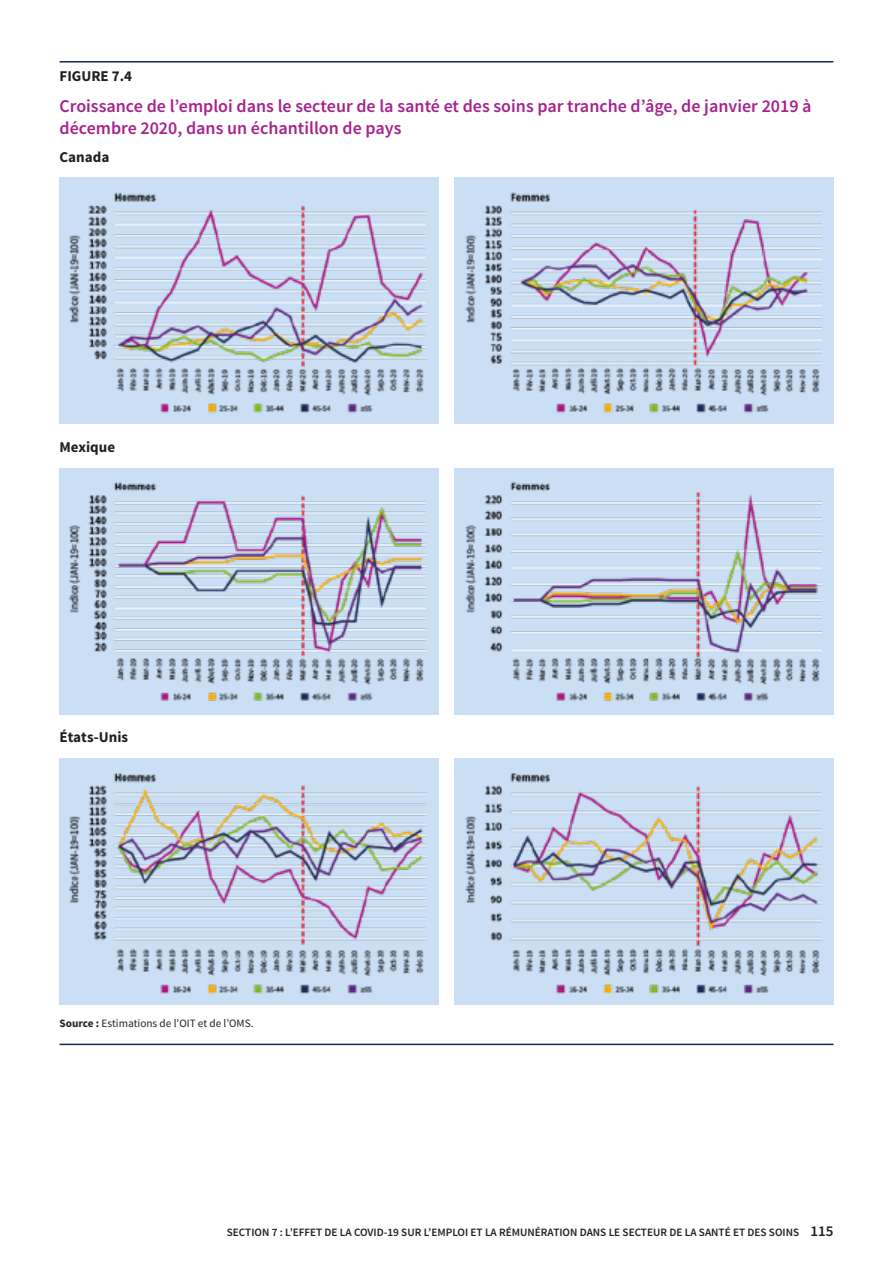
<style>
.page{position:relative;width:893px;height:1263px;background:#fff}
.page>*{position:absolute;margin:0;border:0;box-sizing:border-box;transform-origin:0 0}
.t1{font:600 18px/22.5px "Source Sans Pro";color:#a6228c}
.Body{font:700 15px "Source Sans Pro";color:#231f20}
.t2{font:600 11.25px "Source Sans Pro";color:#231f20}
.Footnote{font:11.25px "Source Sans Pro";color:#231f20}
.s1{font-weight:700}
.s2{font-size:15px}
</style>
<div class="page">
<div style="left:60px;top:178px;width:379px;height:246px;background:#cadff3"></div>
<div style="left:60px;top:468px;width:379px;height:246px;background:#cadff3"></div>
<div style="left:60px;top:758px;width:379px;height:247px;background:#cadff3"></div>
<div style="left:454px;top:178px;width:379px;height:246px;background:#cadff3"></div>
<div style="left:454px;top:468px;width:379px;height:246px;background:#cadff3"></div>
<div style="left:454px;top:758px;width:379px;height:247px;background:#cadff3"></div>
<hr style="left:60px;top:61px;width:773px;height:2px;background:#182757">
<hr style="left:60px;top:1044px;width:773px;height:1px;background:#182757">
<img style="left:70px;top:192px;width:356px;height:221px">
<img style="left:70px;top:482px;width:356px;height:219px">
<img style="left:70px;top:773px;width:356px;height:220px">
<img style="left:465px;top:192px;width:356px;height:221px">
<img style="left:465px;top:481px;width:356px;height:220px">
<img style="left:465px;top:773px;width:356px;height:220px">
<p class="Body" style="left:60px;top:66px;width:74px">FIGURE 7.4</p>
<p class="t1" style="left:60px;top:95px;width:754px">Croissance de l’emploi dans le secteur de la santé et des soins par tranche d’âge, de janvier 2019 à décembre 2020, dans un échantillon de pays</p>
<p class="Body" style="left:60px;top:148px;width:51px">Canada</p>
<p class="Body" style="left:60px;top:438px;width:57px">Mexique</p>
<p class="Body" style="left:60px;top:728px;width:70px">États-Unis</p>
<p class="Footnote" style="left:60px;top:1016px;width:195px"><span class="s1">Source :</span> Estimations de l’OIT et de l’OMS.</p>
<p class="t2" style="left:227px;top:1225px;width:301px">section 7 : L’effet de la COVID-19 su r l’emploi et la rémuné</p>
<p class="t2" style="left:541px;top:1225px;width:178px">ration dans le secteu r de la santé</p>
<p class="t2" style="left:733px;top:1225px;width:102px">et deS SOI NS <span class="s2">115</span></p>
</div>
